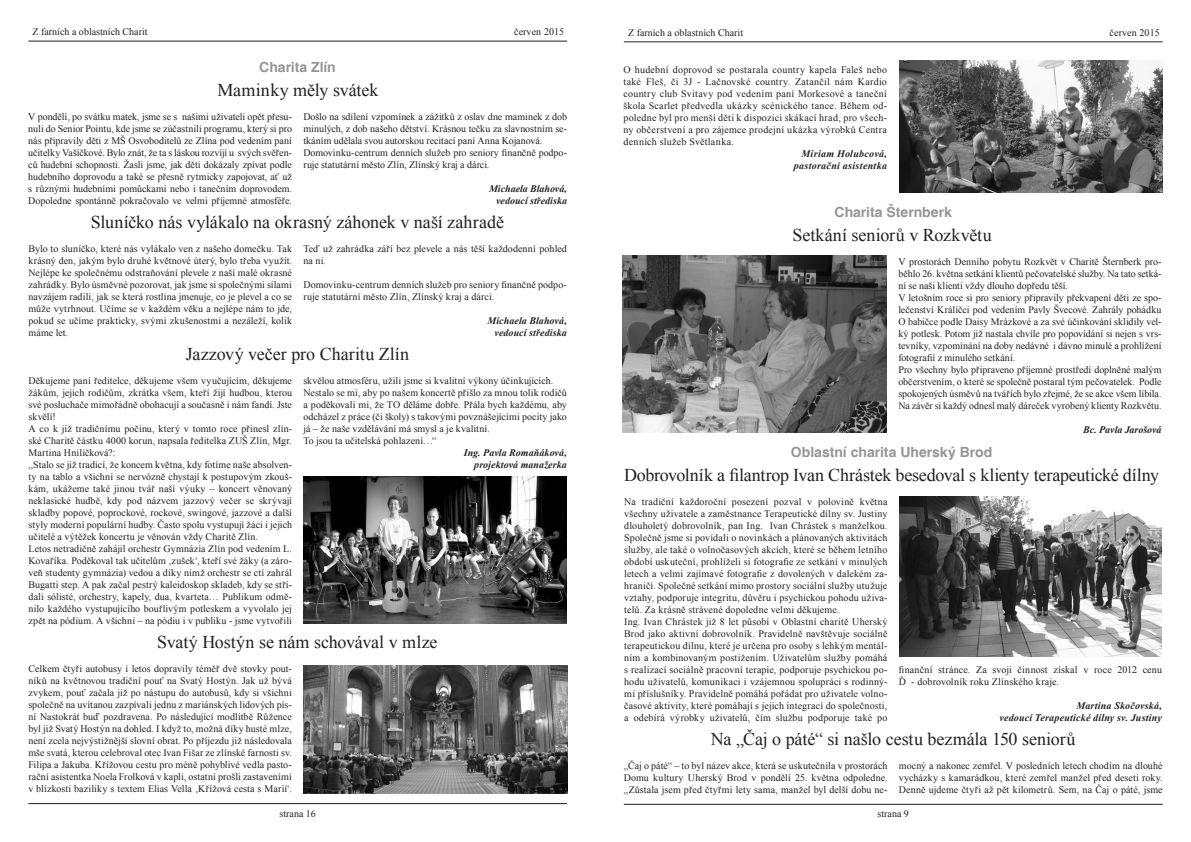
<style>
.page{position:relative;width:1191px;height:842px;background:#fff}
.page>*{position:absolute;margin:0;border:0;box-sizing:border-box;transform-origin:0 0}
.t1{font:18px "Times New Roman";letter-spacing:-.005em;color:#231f20}
.t2{font:700 14px "Helvetica";color:#939598}
.t3{font:10px/12px "Times New Roman";letter-spacing:.01em;color:#231f20}
.t4{font:italic 700 10px/12px "Times New Roman";letter-spacing:.01em;color:#231f20;text-align:right}
.t5{font:10px "Times New Roman";letter-spacing:.03em;color:#231f20}
.t6{font:italic 700 10px "Times New Roman";letter-spacing:.03em;color:#231f20}
</style>
<div class="page">
<hr style="left:28px;top:803px;width:539px;height:1px;background:#231f20">
<hr style="left:28px;top:41px;width:539px;height:1px;background:#231f20">
<img style="left:303px;top:477px;width:264px;height:146px">
<img style="left:304px;top:665px;width:263px;height:128px">
<hr style="left:624px;top:804px;width:538px;height:1px;background:#231f20">
<hr style="left:624px;top:41px;width:538px;height:1px;background:#231f20">
<img style="left:899px;top:497px;width:262px;height:159px">
<img style="left:899px;top:61px;width:263px;height:132px">
<img style="left:623px;top:256px;width:263px;height:177px">
<p class="t3" style="left:33px;top:26px;width:116px">Z farních a oblastních Charit</p>
<p class="t2" style="left:259px;top:59px;width:78px">Charita Zlín</p>
<p class="t1" style="left:217px;top:77px;width:162px">Maminky měly svátek</p>
<p class="t3" style="left:514px;top:26px;width:52px">červen 2015</p>
<p class="t3" style="left:28px;top:110px;width:265px;text-align:justify">V pondělí, po svátku matek, jsme se s našimi uživateli opět přesu&shy;nuli do Senior Pointu, kde jsme se zúčastnili programu, který si pro nás připravily děti z MŠ Osvoboditelů ze Zlína pod vedením paní učitelky Vašíčkové. Bylo znát, že ta s láskou rozvíjí u svých svěřen&shy;ců hudební schopnosti. Žasli jsme, jak děti dokázaly zpívat podle hudebního doprovodu a také se přesně rytmicky zapojovat, ať už s různými hudebními pomůckami nebo i tanečním doprovodem.<br>Dopoledne spontánně pokračovalo ve velmi příjemné atmosféře.</p>
<p class="t3" style="left:303px;top:110px;width:265px">Došlo na sdílení vzpomínek a zážitků z oslav dne maminek z dob minulých, z dob našeho dětství. Krásnou tečku za slavnostním se&shy;tkáním udělala svou autorskou recitací paní Anna Kojanová.<br>Domovinku-centrum denních služeb pro seniory finančně podpo&shy;ruje statutární město Zlín, Zlínský kraj a dárci.</p>
<p class="t4" style="left:489px;top:182px;width:79px">Michaela Blahová, vedoucí střediska</p>
<p class="t1" style="left:91px;top:209px;width:414px">Sluníčko nás vylákalo na okrasný záhonek v naší zahradě</p>
<p class="t3" style="left:29px;top:242px;width:265px;text-align:justify">Bylo to sluníčko, které nás vylákalo ven z našeho domečku. Tak krásný den, jakým bylo druhé květnové úterý, bylo třeba využít.<br>Nejlépe ke společnému odstraňování plevele z naší malé okrasné zahrádky. Bylo úsměvné pozorovat, jak jsme si společnými silami navzájem radili, jak se která rostlina jmenuje, co je plevel a co se může vytrhnout. Učíme se v každém věku a nejlépe nám to jde, pokud se učíme prakticky, svými zkušenostmi a nezáleží, kolik máme let.</p>
<p class="t3" style="left:303px;top:242px;width:265px">Teď už zahrádka září bez plevele a nás těší každodenní pohled na ni.</p>
<p class="t3" style="left:303px;top:278px;width:265px">Domovinku-centrum denních služeb pro seniory finančně podpo&shy;ruje statutární město Zlín, Zlínský kraj a dárci.</p>
<p class="t4" style="left:487px;top:314px;width:81px">Michaela Blahová, vedoucí střediska</p>
<p class="t1" style="left:186px;top:341px;width:225px">Jazzový večer pro Charitu Zlín</p>
<p class="t3" style="left:29px;top:374px;width:265px">Děkujeme paní ředitelce, děkujeme všem vyučujícím, děkujeme žákům, jejich rodičům, zkrátka všem, kteří žijí hudbou, kterou své posluchače mimořádně obohacují a současně i nám fandí. Jste skvělí!<br>A co k již tradičnímu počinu, který v tomto roce přinesl zlín&shy;ské Charitě částku 4000 korun, napsala ředitelka ZUŠ Zlín, Mgr.<br>Martina Hniličková?:<br>„Stalo se již tradicí, že koncem května, kdy fotíme naše absolven&shy;ty na tablo a všichni se nervózně chystají k postupovým zkouš&shy;kám, ukážeme také jinou tvář naší výuky – koncert věnovaný neklasické hudbě, kdy pod názvem jazzový večer se skrývají skladby popové, poprockové, rockové, swingové, jazzové a další styly moderní populární hudby. Často spolu vystupují žáci i jejich učitelé a výtěžek koncertu je věnován vždy Charitě Zlín.<br>Letos netradičně zahájil orchestr Gymnázia Zlín pod vedením L.<br>Kovaříka. Poděkoval tak učitelům ‚zušek‘, kteří své žáky (a záro&shy;veň studenty gymnázia) vedou a díky nimž orchestr se ctí zahrál Bugatti step. A pak začal pestrý kaleidoskop skladeb, kdy se stří&shy;dali sólisté, orchestry, kapely, dua, kvarteta… Publikum odmě&shy;nilo každého vystupujícího bouřlivým potleskem a vyvolalo jej zpět na pódium. A všichni – na pódiu i v publiku - jsme vytvořili</p>
<p class="t3" style="left:303px;top:374px;width:251px">skvělou atmosféru, užili jsme si kvalitní výkony účinkujících.</p>
<p class="t3" style="left:303px;top:386px;width:265px">Nestalo se mi, aby po našem koncertě přišlo za mnou tolik rodičů</p>
<p class="t3" style="left:303px;top:398px;width:265px">a poděkovali mi, že TO děláme dobře. Přála bych každému, aby</p>
<p class="t3" style="left:303px;top:410px;width:265px">odcházel z práce (či školy) s takovými povznášejícími pocity jako</p>
<p class="t3" style="left:303px;top:422px;width:188px">já – že naše vzdělávání má smysl a je kvalitní.</p>
<p class="t3" style="left:303px;top:434px;width:135px">To jsou ta učitelská pohlazení…“</p>
<p class="t4" style="left:464px;top:446px;width:105px">Ing. Pavla Romaňáková,</p>
<p class="t4" style="left:474px;top:458px;width:94px">projektová manažerka</p>
<p class="t1" style="left:157px;top:629px;width:282px">Svatý Hostýn se nám schovával v mlze</p>
<p class="t3" style="left:28px;top:662px;width:265px;text-align:justify">Celkem čtyři autobusy i letos dopravily téměř dvě stovky pout&shy;níků na květnovou tradiční pouť na Svatý Hostýn. Jak už bývá zvykem, pouť začala již po nástupu do autobusů, kdy si všichni společně na uvítanou zazpívali jednu z mariánských lidových pís&shy;ní Nastokrát buď pozdravena. Po následující modlitbě Růžence byl již Svatý Hostýn na dohled. I když to, možná díky husté mlze, není zcela nejvýstižnější slovní obrat. Po příjezdu již následovala mše svatá, kterou celebroval otec Ivan Fišar ze zlínské farnosti sv.<br>Filipa a Jakuba. Křížovou cestu pro méně pohyblivé vedla pasto&shy;rační asistentka Noela Frolková v kapli, ostatní prošli zastaveními v blízkosti baziliky s textem Elias Vella ‚Křížová cesta s Marií‘.</p>
<p class="t3" style="left:279px;top:807px;width:38px">strana 16</p>
<p class="t3" style="left:628px;top:26px;width:116px">Z farních a oblastních Charit</p>
<p class="t3" style="left:623px;top:63px;width:265px">O hudební doprovod se postarala country kapela Faleš nebo</p>
<p class="t5" style="left:623px;top:74px;width:265px">také Fleš, či 3J - Lačnovské country. Zatančil nám Kardio</p>
<p class="t3" style="left:623px;top:87px;width:265px">country club Svitavy pod vedením paní Morkesové a taneční</p>
<p class="t3" style="left:623px;top:99px;width:265px">škola Scarlet předvedla ukázky scénického tance. Během od-</p>
<p class="t3" style="left:623px;top:111px;width:265px">poledne byl pro menší děti k dispozici skákací hrad, pro všech-</p>
<p class="t3" style="left:623px;top:123px;width:265px">ny občerstvení a pro zájemce prodejní ukázka výrobků Centra</p>
<p class="t3" style="left:623px;top:135px;width:112px">denních služeb Světlanka.</p>
<p class="t4" style="left:801px;top:147px;width:87px">Miriam Holubcová,</p>
<p class="t6" style="left:794px;top:158px;width:95px">pastorační asistentka</p>
<p class="t2" style="left:834px;top:203px;width:119px">Charita Šternberk</p>
<p class="t1" style="left:792px;top:222px;width:201px">Setkání seniorů v Rozkvětu</p>
<p class="t3" style="left:1109px;top:26px;width:52px">červen 2015</p>
<p class="t3" style="left:898px;top:255px;width:265px">V prostorách Denního pobytu Rozkvět v Charitě Šternberk pro&shy;běhlo 26. května setkání klientů pečovatelské služby. Na tato setká&shy;ní se naši klienti vždy dlouho dopředu těší.<br>V letošním roce si pro seniory připravily překvapení děti ze spo&shy;lečenství Králíčci pod vedením Pavly Švecové. Zahrály pohádku O babičce podle Daisy Mrázkové a za své účinkování sklidily vel&shy;ký potlesk. Potom již nastala chvíle pro popovídání si nejen s vrs&shy;tevníky, vzpomínání na doby nedávné i dávno minulé a prohlížení fotografií z minulého setkání.<br>Pro všechny bylo připraveno příjemné prostředí doplněné malým občerstvením, o které se společně postaral tým pečovatelek. Podle spokojených úsměvů na tvářích bylo zřejmé, že se akce všem líbila.<br>Na závěr si každý odnesl malý dáreček vyrobený klienty Rozkvětu.</p>
<p class="t4" style="left:1083px;top:423px;width:80px">Bc. Pavla Jarošová</p>
<p class="t2" style="left:791px;top:443px;width:203px">Oblastní charita Uherský Brod</p>
<p class="t1" style="left:624px;top:462px;width:536px">Dobrovolník a filantrop Ivan Chrástek besedoval s klienty terapeutické dílny</p>
<p class="t3" style="left:624px;top:495px;width:265px">Na tradiční každoroční posezení pozval v polovině května všechny uživatele a zaměstnance Terapeutické dílny sv. Justiny dlouholetý dobrovolník, pan Ing. Ivan Chrástek s manželkou.<br>Společně jsme si povídali o novinkách a plánovaných aktivitách služby, ale také o volnočasových akcích, které se během letního období uskuteční, prohlíželi si fotografie ze setkání v minulých letech a velmi zajímavé fotografie z dovolených v dalekém za&shy;hraničí. Společné setkání mimo prostory sociální služby utužuje vztahy, podporuje integritu, důvěru i psychickou pohodu uživa&shy;telů. Za krásně strávené dopoledne velmi děkujeme.<br>Ing. Ivan Chrástek již 8 let působí v Oblastní charitě Uherský Brod jako aktivní dobrovolník. Pravidelně navštěvuje sociálně terapeutickou dílnu, které je určena pro osoby s lehkým mentál&shy;ním a kombinovaným postižením. Uživatelům služby pomáhá s realizací sociálně pracovní terapie, podporuje psychickou po&shy;hodu uživatelů, komunikaci i vzájemnou spolupráci s rodinný&shy;mi příslušníky. Pravidelně pomáhá pořádat pro uživatele volno&shy;časové aktivity, které pomáhají s jejich integrací do společnosti, a odebírá výrobky uživatelů, čím službu podporuje také po</p>
<p class="t3" style="left:898px;top:663px;width:265px">finanční stránce. Za svoji činnost získal v roce 2012 cenu<br>Ď - dobrovolník roku Zlínského kraje.</p>
<p class="t4" style="left:999px;top:699px;width:164px">Martina Skočovská,<br>vedoucí Terapeutické dílny sv. Justiny</p>
<p class="t1" style="left:711px;top:726px;width:366px">Na „Čaj o páté“ si našlo cestu bezmála 150 seniorů</p>
<p class="t3" style="left:624px;top:759px;width:265px;text-align:justify">„Čaj o páté“ – to byl název akce, která se uskutečnila v prostorách Domu kultury Uherský Brod v pondělí 25. května odpoledne. „Zůstala jsem před čtyřmi lety sama, manžel byl delší dobu ne-</p>
<p class="t3" style="left:899px;top:759px;width:265px;text-align:justify">mocný a nakonec zemřel. V posledních letech chodím na dlouhé vycházky s kamarádkou, které zemřel manžel před deseti roky.<br>Denně ujdeme čtyři až pět kilometrů. Sem, na Čaj o páté, jsme</p>
<p class="t3" style="left:877px;top:808px;width:33px">strana 9</p>
</div>
